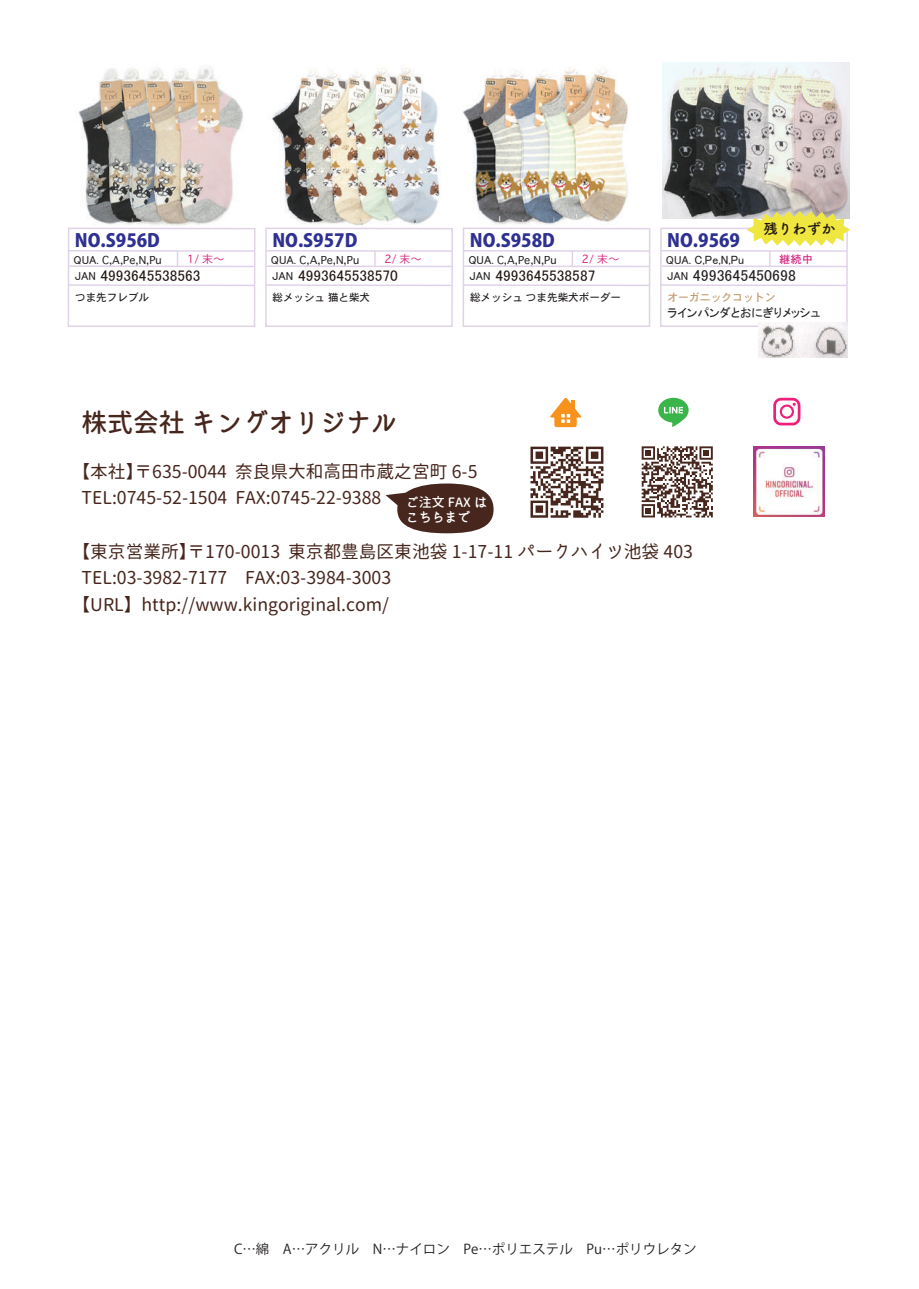
<style>
.page{position:relative;width:919px;height:1289px;background:#fff}
.page>*{position:absolute;margin:0;border:0;box-sizing:border-box;transform-origin:0 0}
.t1{font:500 25.8px "irohamaru";color:#46261d}
.t2{font:800 18px "Koz Go Pro";letter-spacing:-.005em;color:#2e3092}
.t3{font:17.7px/26.5px "irohamaru";color:#46261d}
.t4{font:15.9px "MS P Gothic";color:#231f20}
.t5{font:15.3px "MS P Gothic";color:#211814}
.t6{font:700 14.4px "Tsuku A Rd Gothic";color:#221713}
.t7{font:13.5px "Koz Go Pro";color:#231f20}
.t8{font:500 12.9px/15.5px "irohamaru";color:#fff}
.t9{font:12px "MS P Gothic";color:#231f20}
.t10{font:11.55px "MS P Gothic";color:#231f20}
.t11{font:10.8px "Koz Go Pr 6 N";color:#d4247f}
.t12{font:10.8px "Osaka";color:#c39a6b}
.t13{font:10.8px "Osaka";color:#d4247f}
.t14{font:10.65px "Osaka";color:#231f20}
.t15{font:10.5px "Osaka";color:#231f20}
.s1{font-family:"Osaka"}
.s2{font-family:"MS P Gothic";font-size:11.55px}
.s3{font-size:11.55px}
</style>
<div class="page">
<div style="left:397px;top:483px;width:96px;height:50px;background:#46261d;border-radius:50%"></div>
<svg style="left:385px;top:492px;width:22px;height:14px"></svg>
<svg style="left:530px;top:446px;width:73px;height:71px"></svg>
<img style="left:753px;top:446px;width:71px;height:70px">
<svg style="left:641px;top:446px;width:71px;height:71px"></svg>
<svg style="left:550px;top:398px;width:31px;height:29px"></svg>
<svg style="left:658px;top:397px;width:30px;height:30px"></svg>
<svg style="left:773px;top:398px;width:27px;height:27px"></svg>
<div style="left:660px;top:227px;width:187px;height:100px;border:2px solid #e1d3e7"></div>
<hr style="left:661px;top:250px;width:185px;height:2px;background:#e1d3e7">
<hr style="left:661px;top:265px;width:186px;height:2px;background:#e1d3e7">
<hr style="left:660px;top:284px;width:186px;height:2px;background:#e1d3e7">
<div style="left:462px;top:227px;width:188px;height:100px;border:2px solid #e1d3e7"></div>
<hr style="left:464px;top:250px;width:185px;height:2px;background:#e1d3e7">
<hr style="left:464px;top:265px;width:186px;height:2px;background:#e1d3e7">
<hr style="left:463px;top:284px;width:186px;height:2px;background:#e1d3e7">
<svg style="left:571px;top:252px;width:2px;height:14px"></svg>
<div style="left:265px;top:227px;width:188px;height:100px;border:2px solid #e1d3e7"></div>
<hr style="left:266px;top:250px;width:186px;height:2px;background:#e1d3e7">
<hr style="left:267px;top:265px;width:185px;height:2px;background:#e1d3e7">
<hr style="left:266px;top:284px;width:185px;height:2px;background:#e1d3e7">
<svg style="left:374px;top:252px;width:1px;height:13px"></svg>
<div style="left:68px;top:227px;width:187px;height:100px;border:2px solid #e1d3e7"></div>
<hr style="left:69px;top:250px;width:185px;height:2px;background:#e1d3e7">
<hr style="left:69px;top:265px;width:186px;height:2px;background:#e1d3e7">
<hr style="left:68px;top:284px;width:186px;height:2px;background:#e1d3e7">
<svg style="left:177px;top:252px;width:1px;height:13px"></svg>
<img style="left:663px;top:62px;width:186px;height:157px">
<img style="left:758px;top:322px;width:89px;height:35px">
<svg style="left:746px;top:211px;width:104px;height:55px"></svg>
<img style="left:78px;top:67px;width:166px;height:159px">
<img style="left:271px;top:68px;width:169px;height:158px">
<img style="left:463px;top:68px;width:165px;height:157px">
<p class="t2" style="left:75px;top:229px;width:86px">NO.S956D</p>
<p class="t10" style="left:75px;top:270px;width:23px">JAN</p>
<p class="t11" style="left:187px;top:253px;width:39px"><span class="s1">1</span>/ 末～</p>
<p class="t5" style="left:101px;top:268px;width:101px">4993645538563</p>
<p class="t14" style="left:73px;top:253px;width:90px"><span class="s2">QUA.</span> C,A,Pe,N,Pu</p>
<p class="t2" style="left:272px;top:229px;width:86px">NO.S957D</p>
<p class="t10" style="left:272px;top:270px;width:23px">JAN</p>
<p class="t11" style="left:384px;top:253px;width:39px"><span class="s1">2</span>/ 末～</p>
<p class="t5" style="left:298px;top:268px;width:101px">4993645538570</p>
<p class="t14" style="left:271px;top:253px;width:90px"><span class="s2">QUA.</span> C,A,Pe,N,Pu</p>
<p class="t2" style="left:470px;top:229px;width:86px">NO.S958D</p>
<p class="t10" style="left:469px;top:270px;width:23px">JAN</p>
<p class="t11" style="left:582px;top:253px;width:39px"><span class="s1">2</span>/ 末～</p>
<p class="t5" style="left:495px;top:268px;width:101px">4993645538587</p>
<p class="t14" style="left:468px;top:253px;width:90px"><span class="s2">QUA.</span> C,A,Pe,N,Pu</p>
<p class="t6" style="left:763px;top:217px;width:74px">残りわずか</p>
<p class="t2" style="left:667px;top:229px;width:74px">NO.9569</p>
<p class="t10" style="left:667px;top:270px;width:23px">JAN</p>
<p class="t13" style="left:779px;top:252px;width:35px">継続中</p>
<p class="t4" style="left:692px;top:268px;width:104px">4993645450698</p>
<p class="t9" style="left:665px;top:253px;width:80px"><span class="s3">QUA.</span> C,Pe,N,Pu</p>
<p class="t14" style="left:75px;top:291px;width:76px">つま先フレブル</p>
<p class="t15" style="left:272px;top:291px;width:99px">総メッシュ 猫と柴犬</p>
<p class="t14" style="left:470px;top:291px;width:153px">総メッシュ つま先柴犬ボーダー</p>
<p class="t12" style="left:667px;top:290px;width:109px">オーガニックコットン</p>
<p class="t9" style="left:667px;top:307px;width:154px">ラインパンダとおにぎりメッシュ</p>
<h1 class="t1" style="left:81px;top:403px;width:317px">株式会社 キングオリジナル</h1>
<p class="t3" style="left:81px;top:458px;width:397px;text-indent:-9px">【本社】〒635-0044 奈良県大和高田市蔵之宮町 6-5<br>TEL:0745-52-1504 FAX:0745-22-9388</p>
<p class="t3" style="left:73px;top:537px;width:622px">【東京営業所】〒170-0013 東京都豊島区東池袋 1-17-11 パークハイツ池袋 403</p>
<p class="t3" style="left:81px;top:564px;width:311px">TEL:03-3982-7177　FAX:03-3984-3003</p>
<p class="t3" style="left:73px;top:590px;width:318px">【URL】http://www.kingoriginal.com/</p>
<p class="t8" style="left:406px;top:494px;width:83px">ご注文 FAX はこちらまで</p>
<p class="t7" style="left:234px;top:1240px;width:464px">C…綿　A…アクリル　N…ナイロン　Pe…ポリエステル　Pu…ポリウレタン</p>
</div>
